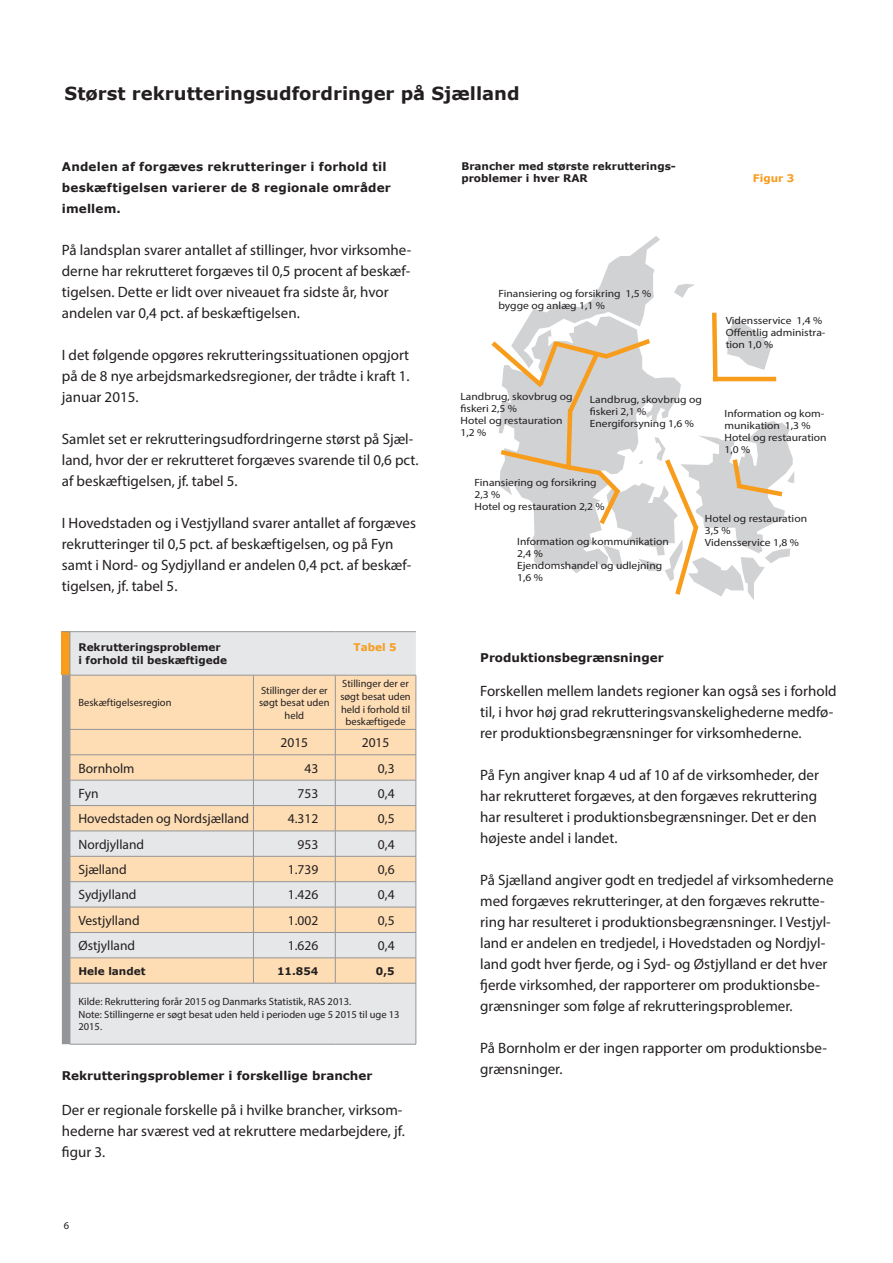
<style>
.page{position:relative;width:893px;height:1263px;background:#fff}
.page>*{position:absolute;margin:0;border:0;box-sizing:border-box;transform-origin:0 0}
.t1{font:700 18px "Verdana";color:#231f20}
.t2{font:15px/21px "Myriad Pro";color:#231f20}
.t3{font:13.5px "Myriad Pro";color:#231f20}
.t4{font:700 12px/21px "Verdana";letter-spacing:.01em;color:#231f20}
.t5{font:10.5px/12px "Myriad Pro";color:#231f20;scale:1.1 1}
.t6{font:10.5px/12.6px "Myriad Pro";color:#231f20;text-align:center}
.t7{font:700 10.5px/12.6px "Verdana";color:#231f20}
.t8{font:700 10.5px "Verdana";color:#f89c1c}
</style>
<div class="page">
<div style="left:62px;top:632px;width:8px;height:43px;background:#f89c1c"></div>
<div style="left:71px;top:632px;width:345px;height:412px;background:#e6e7e9"></div>
<svg style="left:71px;top:676px;width:345px;height:307px;background:#f4dfc4"></svg>
<hr style="left:253px;top:675px;width:1px;height:54px;background:#939598">
<hr style="left:335px;top:675px;width:1px;height:54px;background:#939598">
<hr style="left:416px;top:675px;width:1px;height:54px;background:#939598">
<hr style="left:70px;top:729px;width:183px;height:1px;background:#939598">
<hr style="left:253px;top:729px;width:82px;height:1px;background:#939598">
<hr style="left:335px;top:729px;width:81px;height:1px;background:#939598">
<hr style="left:70px;top:754px;width:183px;height:1px;background:#939598">
<hr style="left:253px;top:754px;width:82px;height:1px;background:#939598">
<hr style="left:335px;top:754px;width:81px;height:1px;background:#939598">
<hr style="left:70px;top:780px;width:183px;height:1px;background:#939598">
<hr style="left:253px;top:780px;width:82px;height:1px;background:#939598">
<hr style="left:335px;top:780px;width:81px;height:1px;background:#939598">
<hr style="left:70px;top:805px;width:183px;height:1px;background:#939598">
<hr style="left:253px;top:805px;width:82px;height:1px;background:#939598">
<hr style="left:335px;top:805px;width:81px;height:1px;background:#939598">
<hr style="left:70px;top:831px;width:183px;height:1px;background:#939598">
<hr style="left:253px;top:831px;width:82px;height:1px;background:#939598">
<hr style="left:335px;top:831px;width:81px;height:1px;background:#939598">
<hr style="left:70px;top:856px;width:183px;height:1px;background:#939598">
<hr style="left:253px;top:856px;width:82px;height:1px;background:#939598">
<hr style="left:335px;top:856px;width:81px;height:1px;background:#939598">
<hr style="left:70px;top:881px;width:183px;height:1px;background:#939598">
<hr style="left:253px;top:881px;width:82px;height:1px;background:#939598">
<hr style="left:335px;top:881px;width:81px;height:1px;background:#939598">
<hr style="left:70px;top:907px;width:183px;height:1px;background:#939598">
<hr style="left:253px;top:907px;width:82px;height:1px;background:#939598">
<hr style="left:335px;top:907px;width:81px;height:1px;background:#939598">
<hr style="left:70px;top:932px;width:183px;height:1px;background:#939598">
<hr style="left:253px;top:932px;width:82px;height:1px;background:#939598">
<hr style="left:335px;top:932px;width:81px;height:1px;background:#939598">
<hr style="left:70px;top:957px;width:183px;height:1px;background:#939598">
<svg style="left:62px;top:675px;width:9px;height:369px;background:#98989a"></svg>
<hr style="left:253px;top:957px;width:82px;height:1px;background:#939598">
<svg style="left:253px;top:729px;width:1px;height:254px"></svg>
<hr style="left:335px;top:957px;width:81px;height:1px;background:#939598">
<svg style="left:335px;top:729px;width:1px;height:254px"></svg>
<svg style="left:416px;top:729px;width:1px;height:254px"></svg>
<hr style="left:70px;top:983px;width:183px;height:1px;background:#939598">
<hr style="left:70px;top:983px;width:1px;height:61px;background:#939598">
<hr style="left:253px;top:983px;width:82px;height:1px;background:#939598">
<hr style="left:335px;top:983px;width:81px;height:1px;background:#939598">
<hr style="left:416px;top:983px;width:1px;height:61px;background:#939598">
<hr style="left:70px;top:1044px;width:183px;height:1px;background:#939598">
<hr style="left:253px;top:1044px;width:82px;height:1px;background:#939598">
<hr style="left:335px;top:1044px;width:81px;height:1px;background:#939598">
<hr style="left:70px;top:631px;width:183px;height:1px;background:#939598">
<hr style="left:70px;top:632px;width:1px;height:43px;background:#939598">
<hr style="left:253px;top:631px;width:82px;height:1px;background:#939598">
<hr style="left:335px;top:631px;width:81px;height:1px;background:#939598">
<hr style="left:70px;top:675px;width:183px;height:1px;background:#939598">
<hr style="left:253px;top:675px;width:82px;height:1px;background:#939598">
<hr style="left:335px;top:675px;width:81px;height:1px;background:#939598">
<svg style="left:491px;top:236px;width:303px;height:364px"></svg>
<p class="t1" style="left:65px;top:81px;width:456px">Størst rekrutteringsudfordringer på Sjælland</p>
<p class="t4" style="left:62px;top:156px;width:331px">Andelen af forgæves rekrutteringer i forhold til beskæftigelsen varierer de 8 regionale områder imellem.</p>
<p class="t7" style="left:461px;top:159px;width:216px">Brancher med største rekrutterings&shy;problemer i hver RAR</p>
<p class="t8" style="left:753px;top:171px;width:43px">Figur 3</p>
<p class="t2" style="left:62px;top:239px;width:351px">På landsplan svarer antallet af stillinger, hvor virksomhe&shy;derne har rekrutteret forgæves til 0,5 procent af beskæf&shy;tigelsen. Dette er lidt over niveauet fra sidste år, hvor andelen var 0,4 pct. af beskæftigelsen.</p>
<p class="t2" style="left:62px;top:344px;width:349px;text-align:justify">I det følgende opgøres rekrutteringssituationen opgjort på de 8 nye arbejdsmarkedsregioner, der trådte i kraft 1. januar 2015.</p>
<p class="t2" style="left:62px;top:428px;width:358px">Samlet set er rekrutteringsudfordringerne størst på Sjæl&shy;land, hvor der er rekrutteret forgæves svarende til 0,6 pct. af beskæftigelsen, jf. tabel 5.</p>
<p class="t2" style="left:62px;top:512px;width:356px">I Hovedstaden og i Vestjylland svarer antallet af forgæves rekrutteringer til 0,5 pct. af beskæftigelsen, og på Fyn samt i Nord- og Sydjylland er andelen 0,4 pct. af beskæf&shy;tigelsen, jf. tabel 5.</p>
<p class="t7" style="left:78px;top:641px;width:144px">Rekrutteringsproblemer</p>
<p class="t8" style="left:354px;top:640px;width:45px">Tabel 5</p>
<p class="t7" style="left:78px;top:653px;width:150px">i forhold til beskæftigede</p>
<p class="t6" style="left:78px;top:696px;width:95px">Beskæftigelsesregion</p>
<p class="t6" style="left:259px;top:684px;width:72px">Stillinger der er søgt besat uden held</p>
<p class="t6" style="left:340px;top:677px;width:72px">Stillinger der er søgt besat uden held i forhold til beskæftigede</p>
<p class="t3" style="left:280px;top:734px;width:29px">2015</p>
<p class="t3" style="left:362px;top:734px;width:29px">2015</p>
<p class="t3" style="left:78px;top:760px;width:58px">Bornholm</p>
<p class="t3" style="left:304px;top:760px;width:15px">43</p>
<p class="t3" style="left:378px;top:760px;width:18px">0,3</p>
<p class="t3" style="left:78px;top:785px;width:22px">Fyn</p>
<p class="t3" style="left:297px;top:785px;width:22px">753</p>
<p class="t3" style="left:378px;top:785px;width:18px">0,4</p>
<p class="t3" style="left:78px;top:810px;width:172px">Hovedstaden og Nordsjælland</p>
<p class="t3" style="left:288px;top:810px;width:32px">4.312</p>
<p class="t3" style="left:378px;top:810px;width:18px">0,5</p>
<p class="t3" style="left:78px;top:836px;width:67px">Nordjylland</p>
<p class="t3" style="left:297px;top:836px;width:22px">953</p>
<p class="t3" style="left:378px;top:836px;width:18px">0,4</p>
<p class="t3" style="left:78px;top:861px;width:50px">Sjælland</p>
<p class="t3" style="left:288px;top:861px;width:32px">1.739</p>
<p class="t3" style="left:378px;top:861px;width:18px">0,6</p>
<p class="t3" style="left:78px;top:886px;width:60px">Sydjylland</p>
<p class="t3" style="left:288px;top:886px;width:32px">1.426</p>
<p class="t3" style="left:378px;top:886px;width:18px">0,4</p>
<p class="t3" style="left:78px;top:912px;width:63px">Vestjylland</p>
<p class="t3" style="left:288px;top:912px;width:32px">1.002</p>
<p class="t3" style="left:378px;top:912px;width:18px">0,5</p>
<p class="t3" style="left:78px;top:937px;width:58px">Østjylland</p>
<p class="t3" style="left:288px;top:937px;width:32px">1.626</p>
<p class="t3" style="left:378px;top:937px;width:18px">0,4</p>
<p class="t7" style="left:78px;top:964px;width:69px">Hele landet</p>
<p class="t7" style="left:277px;top:964px;width:43px">11.854</p>
<p class="t7" style="left:376px;top:964px;width:20px">0,5</p>
<p class="t6" style="left:78px;top:995px;width:323px;text-align:left">Kilde: Rekruttering forår 2015 og Danmarks Statistik, RAS 2013.<br>Note: Stillingerne er søgt besat uden held i perioden uge 5 2015 til uge 13<br>2015.</p>
<p class="t4" style="left:62px;top:1064px;width:312px">Rekrutteringsproblemer i forskellige brancher</p>
<p class="t2" style="left:62px;top:1099px;width:344px">Der er regionale forskelle på i hvilke brancher, virksom&shy;hederne har sværest ved at rekruttere medarbejdere, jf. figur 3.</p>
<p class="t6" style="left:64px;top:1219px;width:7px">6</p>
<p class="t5" style="left:498px;top:287px;width:141px">Finansiering og forsikring 1,5 % bygge og anlæg 1,1 %</p>
<p class="t5" style="left:460px;top:391px;width:103px">Landbrug, skovbrug og fiskeri 2,5 %<br>Hotel og restauration<br>1,2 %</p>
<p class="t5" style="left:590px;top:393px;width:103px">Landbrug, skovbrug og fiskeri 2,1 %<br>Energiforsyning 1,6 %</p>
<p class="t5" style="left:726px;top:314px;width:92px">Vidensservice 1,4 %<br>Offentlig administra&shy;tion 1,0 %</p>
<p class="t5" style="left:724px;top:407px;width:94px">Information og kom&shy;munikation 1,3 %<br>Hotel og restauration<br>1,0 %</p>
<p class="t5" style="left:475px;top:476px;width:120px">Finansiering og forsikring<br>2,3 %<br>Hotel og restauration 2,2 %</p>
<p class="t5" style="left:517px;top:535px;width:139px">Information og kommunikation<br>2,4 %<br>Ejendomshandel og udlejning<br>1,6 %</p>
<p class="t5" style="left:705px;top:512px;width:94px">Hotel og restauration<br>3,5 %<br>Vidensservice 1,8 %</p>
<p class="t4" style="left:480px;top:646px;width:185px">Produktionsbegrænsninger</p>
<p class="t2" style="left:480px;top:680px;width:358px">Forskellen mellem landets regioner kan også ses i forhold til, i hvor høj grad rekrutteringsvanskelighederne medfø&shy;rer produktionsbegrænsninger for virksomhederne.</p>
<p class="t2" style="left:480px;top:764px;width:340px">På Fyn angiver knap 4 ud af 10 af de virksomheder, der har rekrutteret forgæves, at den forgæves rekruttering har resulteret i produktionsbegrænsninger. Det er den højeste andel i landet.</p>
<p class="t2" style="left:480px;top:869px;width:355px">På Sjælland angiver godt en tredjedel af virksomhederne med forgæves rekrutteringer, at den forgæves rekrutte&shy;ring har resulteret i produktionsbegrænsninger. I Vestjyl&shy;land er andelen en tredjedel, i Hovedstaden og Nordjyl&shy;land godt hver fjerde, og i Syd- og Østjylland er det hver fjerde virksomhed, der rapporterer om produktionsbe&shy;grænsninger som følge af rekrutteringsproblemer.</p>
<p class="t2" style="left:480px;top:1037px;width:348px">På Bornholm er der ingen rapporter om produktionsbe&shy;grænsninger.</p>
</div>
